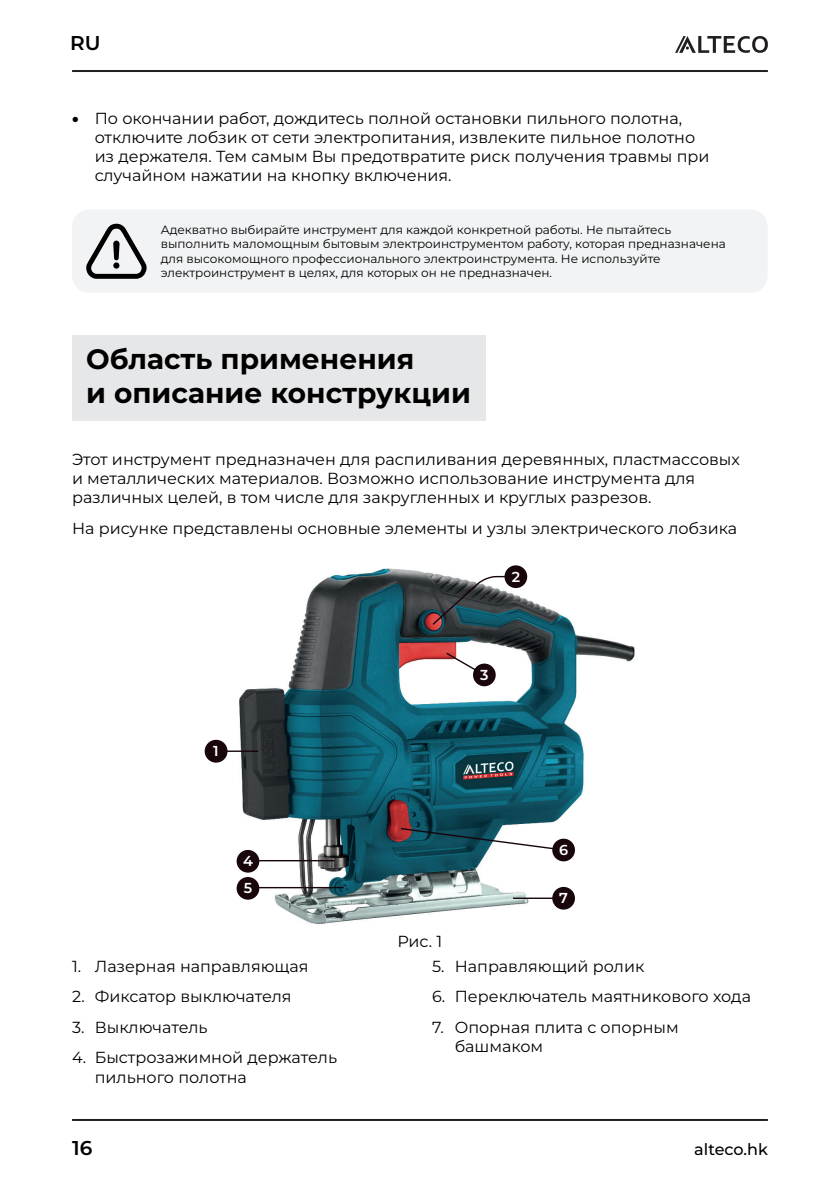
<style>
.page{position:relative;width:840px;height:1191px;background:#fff}
.page>*{position:absolute;margin:0;border:0;box-sizing:border-box;transform-origin:0 0}
.t1{font:700 28px "Montserrat";color:#000}
.t2{font:600 20px "Montserrat";color:#000}
.t3{font:16px/19.2px "Montserrat";color:#000}
.t4{font:500 16px "Montserrat";color:#000}
.t5{font:600 14.4px "Montserrat";color:#fff}
.t6{font:12px/14.4px "Montserrat";color:#000}
.s1{font-weight:900}
</style>
<div class="page">
<hr style="left:72px;top:1119px;width:695px;height:2px;background:#231f20">
<hr style="left:72px;top:70px;width:695px;height:2px;background:#231f20">
<svg style="left:675px;top:36px;width:92px;height:17px"></svg>
<div style="left:72px;top:209px;width:695px;height:84px;background:#f2f3f4;border-radius:17px"></div>
<svg style="left:86px;top:224px;width:60px;height:54px"></svg>
<div style="left:72px;top:335px;width:413px;height:86px;background:#e6e7e9"></div>
<img style="left:239px;top:569px;width:396px;height:355px">
<svg style="left:431px;top:575px;width:84px;height:51px;background:#515f64"></svg>
<div style="left:504px;top:565px;width:23px;height:23px;background:#18060b;border-radius:50%"></div>
<div style="left:472px;top:663px;width:23px;height:23px;background:#18060b;border-radius:50%"></div>
<svg style="left:399px;top:827px;width:165px;height:24px"></svg>
<div style="left:552px;top:838px;width:22px;height:23px;background:#18060b;border-radius:50%"></div>
<hr style="left:512px;top:897px;width:56px;height:2px;background:#17050b">
<hr style="left:248px;top:887px;width:95px;height:1px;background:#17050b">
<div style="left:552px;top:887px;width:22px;height:22px;background:#18060b;border-radius:50%"></div>
<hr style="left:238px;top:860px;width:96px;height:1px;background:#17050b">
<hr style="left:216px;top:750px;width:42px;height:2px;background:#17050b">
<svg style="left:444px;top:651px;width:41px;height:25px"></svg>
<div style="left:236px;top:850px;width:23px;height:22px;background:#18060b;border-radius:50%"></div>
<div style="left:236px;top:877px;width:23px;height:22px;background:#18060b;border-radius:50%"></div>
<div style="left:204px;top:740px;width:23px;height:22px;background:#18060b;border-radius:50%"></div>
<p class="t2" style="left:70px;top:30px;width:32px">RU</p>
<p class="t3" style="left:95px;top:108px;width:616px;text-indent:-23px"><span class="s1">•</span> По окончании работ, дождитесь полной остановки пильного полотна, отключите лобзик от сети электропитания, извлеките пильное полотно из держателя. Тем самым Вы предотвратите риск получения травмы при случайном нажатии на кнопку включения.</p>
<p class="t6" style="left:161px;top:222px;width:566px">Адекватно выбирайте инструмент для каждой конкретной работы. Не пытайтесь выполнить маломощным бытовым электроинструментом работу, которая предназначена для высокомощного профессионального электроинструмента. Не используйте электроинструмент в целях, для которых он не предназначен.</p>
<p class="t1" style="left:86px;top:340px;width:329px">Область применения</p>
<p class="t1" style="left:86px;top:374px;width:386px">и описание конструкции</p>
<p class="t3" style="left:72px;top:449px;width:669px">Этот инструмент предназначен для распиливания деревянных, пластмассовых и металлических материалов. Возможно использование инструмента для различных целей, в том числе для закругленных и круглых разрезов.</p>
<p class="t3" style="left:72px;top:518px;width:666px">На рисунке представлены основные элементы и узлы электрического лобзика</p>
<p class="t5" style="left:213px;top:741px;width:7px">1</p>
<p class="t5" style="left:243px;top:851px;width:11px">4</p>
<p class="t5" style="left:243px;top:878px;width:10px">5</p>
<p class="t3" style="left:72px;top:956px;width:238px">1. Лазерная направляющая</p>
<p class="t3" style="left:72px;top:986px;width:221px">2. Фиксатор выключателя</p>
<p class="t3" style="left:72px;top:1017px;width:137px">3. Выключатель</p>
<p class="t3" style="left:95px;top:1047px;width:243px;text-indent:-23px">4. Быстрозажимной держатель пильного полотна</p>
<p class="t5" style="left:511px;top:567px;width:10px">2</p>
<p class="t5" style="left:480px;top:665px;width:10px">3</p>
<p class="t3" style="left:397px;top:931px;width:46px">Рис. 1</p>
<p class="t5" style="left:558px;top:840px;width:11px">6</p>
<p class="t5" style="left:559px;top:888px;width:10px">7</p>
<p class="t3" style="left:432px;top:956px;width:214px">5. Направляющий ролик</p>
<p class="t3" style="left:432px;top:986px;width:320px">6. Переключатель маятникового хода</p>
<p class="t3" style="left:454px;top:1017px;width:225px;text-indent:-23px">7. Опорная плита с опорным башмаком</p>
<p class="t2" style="left:72px;top:1134px;width:22px">16</p>
<p class="t4" style="left:693px;top:1138px;width:75px">alteco.hk</p>
</div>
